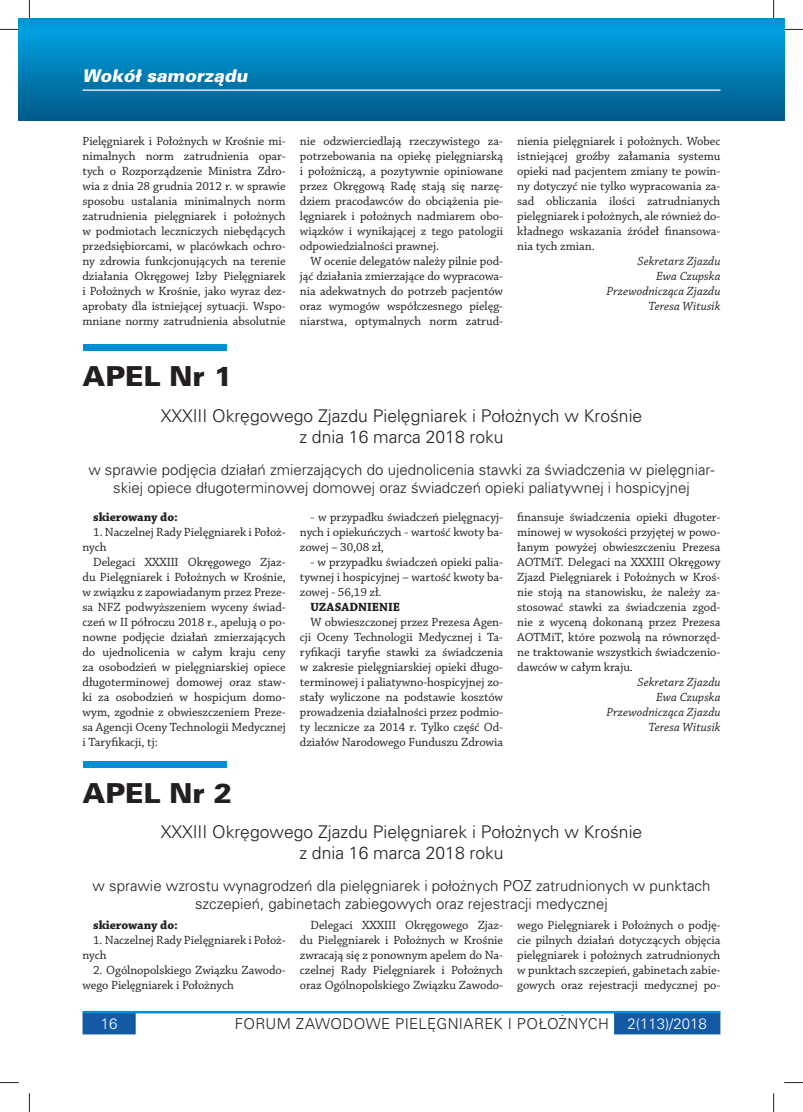
<style>
.page{position:relative;width:803px;height:1112px;background:#fff}
.page>*{position:absolute;margin:0;border:0;box-sizing:border-box;transform-origin:0 0}
.t1{font:27.5px "USA Black";color:#241f1f}
.t2{font:17.5px/21px "USA Light";color:#241f1f;text-align:center}
.t3{font:italic 17.5px "USA Black";color:#fff}
.t4{font:15px/18px "USA Light";color:#241f1f;text-align:center}
.t5{font:15px "USA Light";letter-spacing:.02em;color:#241f1f}
.t6{font:15px "USA Light";color:#fff}
.t7{font:12.5px/15px "Chaparral Pro";letter-spacing:-.005em;color:#241f1f;text-align:justify}
.t8{font:italic 12.5px/15px "Chaparral Pro";letter-spacing:.005em;color:#241f1f;text-align:right}
.t9{font:700 12.5px "Chaparral Pro";letter-spacing:-.005em;color:#241f1f}
.s1{color:#fff}
</style>
<div class="page">
<div style="left:19px;top:19px;width:754px;height:101px;background:linear-gradient(to bottom,#00a5e6,#005b8b)"></div>
<svg style="left:83px;top:1013px;width:637px;height:21px"></svg>
<hr style="left:83px;top:1010px;width:637px;height:3px;background:#008fd3">
<svg style="left:773px;top:19px;width:11px;height:101px"></svg>
<hr style="left:83px;top:89px;width:637px;height:2px;background:#fff">
<div style="left:83px;top:344px;width:143px;height:7px;background:#008fd3"></div>
<div style="left:83px;top:761px;width:143px;height:6px;background:#008fd3"></div>
<svg style="left:0;top:29px;width:19px;height:1px"></svg>
<svg style="left:784px;top:29px;width:19px;height:1px"></svg>
<svg style="left:0;top:1082px;width:19px;height:1px"></svg>
<svg style="left:784px;top:1082px;width:19px;height:1px"></svg>
<svg style="left:29px;top:0;width:1px;height:19px"></svg>
<svg style="left:29px;top:1093px;width:1px;height:18px"></svg>
<svg style="left:773px;top:0;width:1px;height:19px"></svg>
<svg style="left:773px;top:1093px;width:1px;height:18px"></svg>
<h2 class="t3" style="left:83px;top:66px;width:167px">Wokół samorządu</h2>
<p class="t7" style="left:83px;top:134px;width:205px">Pielęgniarek i Położnych w Krośnie mi&shy;nimalnych norm zatrudnienia opar&shy;tych o Rozporządzenie Ministra Zdro&shy;wia z dnia 28 grudnia 2012 r. w sprawie sposobu ustalania minimalnych norm zatrudnienia pielęgniarek i położnych w podmiotach leczniczych niebędących przedsiębiorcami, w placówkach ochro&shy;ny zdrowia funkcjonujących na terenie działania Okręgowej Izby Pielęgniarek i Położnych w Krośnie, jako wyraz dez&shy;aprobaty dla istniejącej sytuacji. Wspo&shy;mniane normy zatrudnienia absolutnie</p>
<p class="t7" style="left:300px;top:134px;width:205px">nie odzwierciedlają rzeczywistego za&shy;potrzebowania na opiekę pielęgniarską i położniczą, a pozytywnie opiniowane przez Okręgową Radę stają się narzę&shy;dziem pracodawców do obciążenia pie&shy;lęgniarek i położnych nadmiarem obo&shy;wiązków i wynikającej z tego patologii odpowiedzialności prawnej.</p>
<p class="t7" style="left:300px;top:254px;width:205px;text-indent:11px">W ocenie delegatów należy pilnie pod&shy;jąć działania zmierzające do wypracowa&shy;nia adekwatnych do potrzeb pacjentów oraz wymogów współczesnego pielęg&shy;niarstwa, optymalnych norm zatrud-</p>
<p class="t7" style="left:517px;top:134px;width:205px">nienia pielęgniarek i położnych. Wobec istniejącej groźby załamania systemu opieki nad pacjentem zmiany te powin&shy;ny dotyczyć nie tylko wypracowania za&shy;sad obliczania ilości zatrudnianych pielęgniarek i położnych, ale również do&shy;kładnego wskazania źródeł finansowa&shy;nia tych zmian.</p>
<p class="t8" style="left:606px;top:254px;width:116px">Sekretarz Zjazdu<br>Ewa Czupska<br>Przewodnicząca Zjazdu<br>Teresa Witusik</p>
<h1 class="t1" style="left:83px;top:360px;width:151px">APEL Nr 1</h1>
<h2 class="t2" style="left:161px;top:404px;width:483px">XXXIII Okręgowego Zjazdu Pielęgniarek i Położnych w Krośnie z dnia 16 marca 2018 roku</h2>
<p class="t4" style="left:88px;top:460px;width:628px">w sprawie podjęcia działań zmierzających do ujednolicenia stawki za świadczenia w pielęgniar&shy;skiej opiece długoterminowej domowej oraz świadczeń opieki paliatywnej i hospicyjnej</p>
<p class="t9" style="left:93px;top:509px;width:86px">skierowany do:</p>
<p class="t7" style="left:83px;top:524px;width:205px;text-indent:11px">1. Naczelnej Rady Pielęgniarek i Położ&shy;nych</p>
<p class="t7" style="left:83px;top:554px;width:205px;text-indent:11px">Delegaci XXXIII Okręgowego Zjaz&shy;du Pielęgniarek i Położnych w Krośnie, w związku z zapowiadanym przez Preze&shy;sa NFZ podwyższeniem wyceny świad&shy;czeń w II półroczu 2018 r., apelują o po&shy;nowne podjęcie działań zmierzających do ujednolicenia w całym kraju ceny za osobodzień w pielęgniarskiej opiece długoterminowej domowej oraz staw&shy;ki za osobodzień w hospicjum domo&shy;wym, zgodnie z obwieszczeniem Preze&shy;sa Agencji Oceny Technologii Medycznej i Taryfikacji, tj:</p>
<p class="t7" style="left:300px;top:509px;width:205px;text-indent:11px">- w przypadku świadczeń pielęgnacyj&shy;nych i opiekuńczych - wartość kwoty ba&shy;zowej – 30,08 zł,</p>
<p class="t7" style="left:300px;top:554px;width:205px;text-indent:11px">- w przypadku świadczeń opieki palia&shy;tywnej i hospicyjnej – wartość kwoty ba&shy;zowej - 56,19 zł.</p>
<p class="t9" style="left:310px;top:599px;width:91px">UZASADNIENIE</p>
<p class="t7" style="left:300px;top:614px;width:205px;text-indent:11px">W obwieszczonej przez Prezesa Agen&shy;cji Oceny Technologii Medycznej i Ta&shy;ryfikacji taryfie stawki za świadczenia w zakresie pielęgniarskiej opieki długo&shy;terminowej i paliatywno-hospicyjnej zo&shy;stały wyliczone na podstawie kosztów prowadzenia działalności przez podmio&shy;ty lecznicze za 2014 r. Tylko część Od&shy;działów Narodowego Funduszu Zdrowia</p>
<p class="t7" style="left:517px;top:509px;width:205px">finansuje świadczenia opieki długoter&shy;minowej w wysokości przyjętej w powo&shy;łanym powyżej obwieszczeniu Prezesa AOTMiT. Delegaci na XXXIII Okręgowy Zjazd Pielęgniarek i Położnych w Kroś&shy;nie stoją na stanowisku, że należy za&shy;stosować stawki za świadczenia zgod&shy;nie z wyceną dokonaną przez Prezesa AOTMiT, które pozwolą na równorzęd&shy;ne traktowanie wszystkich świadczenio&shy;dawców w całym kraju.</p>
<p class="t8" style="left:606px;top:674px;width:116px">Sekretarz Zjazdu<br>Ewa Czupska<br>Przewodnicząca Zjazdu<br>Teresa Witusik</p>
<h1 class="t1" style="left:83px;top:776px;width:151px">APEL Nr 2</h1>
<h2 class="t2" style="left:161px;top:821px;width:483px">XXXIII Okręgowego Zjazdu Pielęgniarek i Położnych w Krośnie z dnia 16 marca 2018 roku</h2>
<p class="t4" style="left:93px;top:876px;width:421px">w sprawie wzrostu wynagrodzeń dla pielęgniarek i położnych POZ</p>
<p class="t4" style="left:195px;top:876px;width:517px;text-align:left;text-indent:341px">zatrudnionych w punktach szczepień, gabinetach zabiegowych oraz rejestracji medycznej</p>
<p class="t7" style="left:300px;top:917px;width:205px;text-indent:11px">Delegaci XXXIII Okręgowego Zjaz&shy;du Pielęgniarek i Położnych w Krośnie zwracają się z ponownym apelem do Na&shy;czelnej Rady Pielęgniarek i Położnych oraz Ogólnopolskiego Związku Zawodo-</p>
<p class="t7" style="left:517px;top:917px;width:205px">wego Pielęgniarek i Położnych o podję&shy;cie pilnych działań dotyczących objęcia pielęgniarek i położnych zatrudnionych w punktach szczepień, gabinetach zabie&shy;gowych oraz rejestracji medycznej po-</p>
<p class="t9" style="left:93px;top:917px;width:86px">skierowany do:</p>
<p class="t7" style="left:83px;top:932px;width:205px;text-indent:11px">1. Naczelnej Rady Pielęgniarek i Położ&shy;nych</p>
<p class="t7" style="left:83px;top:962px;width:205px;text-indent:11px">2. Ogólnopolskiego Związku Zawodo&shy;wego Pielęgniarek i Położnych</p>
<p class="t6" style="left:101px;top:1015px;width:18px">16</p>
<p class="t5" style="left:235px;top:1015px;width:474px">Forum zawodowe pielęgniarek i położnych <span class="s1">2(113)/2018</span></p>
</div>
